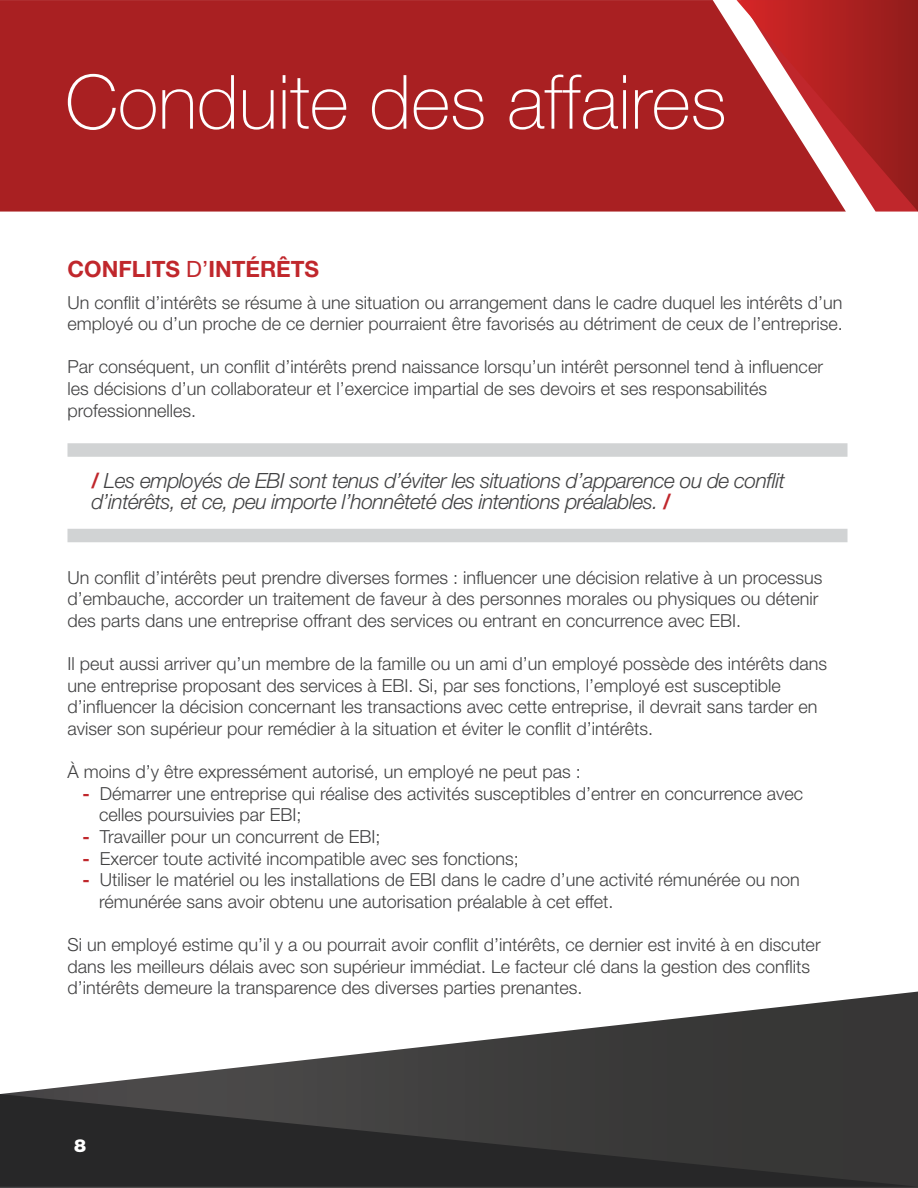
<style>
.page{position:relative;width:918px;height:1188px;background:#fff}
.page>*{position:absolute;margin:0;border:0;box-sizing:border-box;transform-origin:0 0}
.t1{font:100 75px "Helvetica Neue LT Std";color:#fff}
.t2{font:700 22.5px "Helvetica Neue LT Std";color:#c0272c}
.t3{font:italic 300 21px/21.6px "Helvetica Neue LT Std";letter-spacing:-.025em;color:#414142}
.t4{font:300 18px/21.6px "Helvetica Neue LT Std";color:#414142}
.t5{font:900 18px "Helvetica Neue LT Std";color:#fff}
.s1{font-weight:400}
.s2{font-weight:700;font-style:normal;color:#c0272c}
.s3{font-weight:700;color:#c0272c}
</style>
<div class="page">
<svg style="left:0;top:992px;width:918px;height:196px"></svg>
<div style="left:0;top:0;width:737px;height:212px;background:#a92022"></div>
<svg style="left:737px;top:0;width:181px;height:212px;background:#b74142"></svg>
<svg style="left:0;top:1094px;width:918px;height:93px;background:#313131"></svg>
<div style="left:68px;top:443px;width:780px;height:14px;background:#d1d3d4"></div>
<div style="left:68px;top:529px;width:780px;height:13px;background:#d1d3d4"></div>
<h1 class="t1" style="left:65px;top:59px;width:663px">Conduite des affaires</h1>
<p class="t2" style="left:68px;top:255px;width:253px">CONFLITS <span class="s1">D’</span>INTÉRÊTS</p>
<p class="t4" style="left:68px;top:291px;width:777px">Un conflit d’intérêts se résume à une situation ou arrangement dans le cadre duquel les intérêts d’un employé ou d’un proche de ce dernier pourraient être favorisés au détriment de ceux de l’entreprise.</p>
<p class="t4" style="left:68px;top:356px;width:757px">Par conséquent, un conflit d’intérêts prend naissance lorsqu’un intérêt personnel tend à influencer les décisions d’un collaborateur et l’exercice impartial de ses devoirs et ses responsabilités professionnelles.</p>
<p class="t3" style="left:91px;top:469px;width:695px"><span class="s2">/</span> Les employés de EBI sont tenus d’éviter les situations d’apparence ou de conflit d’intérêts, et ce, peu importe l’honnêteté des intentions préalables. <span class="s2">/</span></p>
<p class="t4" style="left:68px;top:566px;width:756px">Un conflit d’intérêts peut prendre diverses formes : influencer une décision relative à un processus d’embauche, accorder un traitement de faveur à des personnes morales ou physiques ou détenir des parts dans une entreprise offrant des services ou entrant en concurrence avec EBI.</p>
<p class="t4" style="left:68px;top:653px;width:761px">Il peut aussi arriver qu’un membre de la famille ou un ami d’un employé possède des intérêts dans une entreprise proposant des services à EBI. Si, par ses fonctions, l’employé est susceptible d’influencer la décision concernant les transactions avec cette entreprise, il devrait sans tarder en aviser son supérieur pour remédier à la situation et éviter le conflit d’intérêts.</p>
<p class="t4" style="left:68px;top:761px;width:515px">À moins d’y être expressément autorisé, un employé ne peut pas :</p>
<p class="t4" style="left:99px;top:782px;width:706px;text-indent:-17px"><span class="s3">-</span> Démarrer une entreprise qui réalise des activités susceptibles d’entrer en concurrence avec celles poursuivies par EBI;</p>
<p class="t4" style="left:82px;top:825px;width:300px"><span class="s3">-</span> Travailler pour un concurrent de EBI;</p>
<p class="t4" style="left:82px;top:847px;width:438px"><span class="s3">-</span> Exercer toute activité incompatible avec ses fonctions;</p>
<p class="t4" style="left:99px;top:869px;width:702px;text-indent:-17px"><span class="s3">-</span> Utiliser le matériel ou les installations de EBI dans le cadre d’une activité rémunérée ou non rémunérée sans avoir obtenu une autorisation préalable à cet effet.</p>
<p class="t4" style="left:68px;top:933px;width:755px">Si un employé estime qu’il y a ou pourrait avoir conflit d’intérêts, ce dernier est invité à en discuter dans les meilleurs délais avec son supérieur immédiat. Le facteur clé dans la gestion des conflits d’intérêts demeure la transparence des diverses parties prenantes.</p>
<p class="t5" style="left:74px;top:1134px;width:14px">8</p>
</div>
